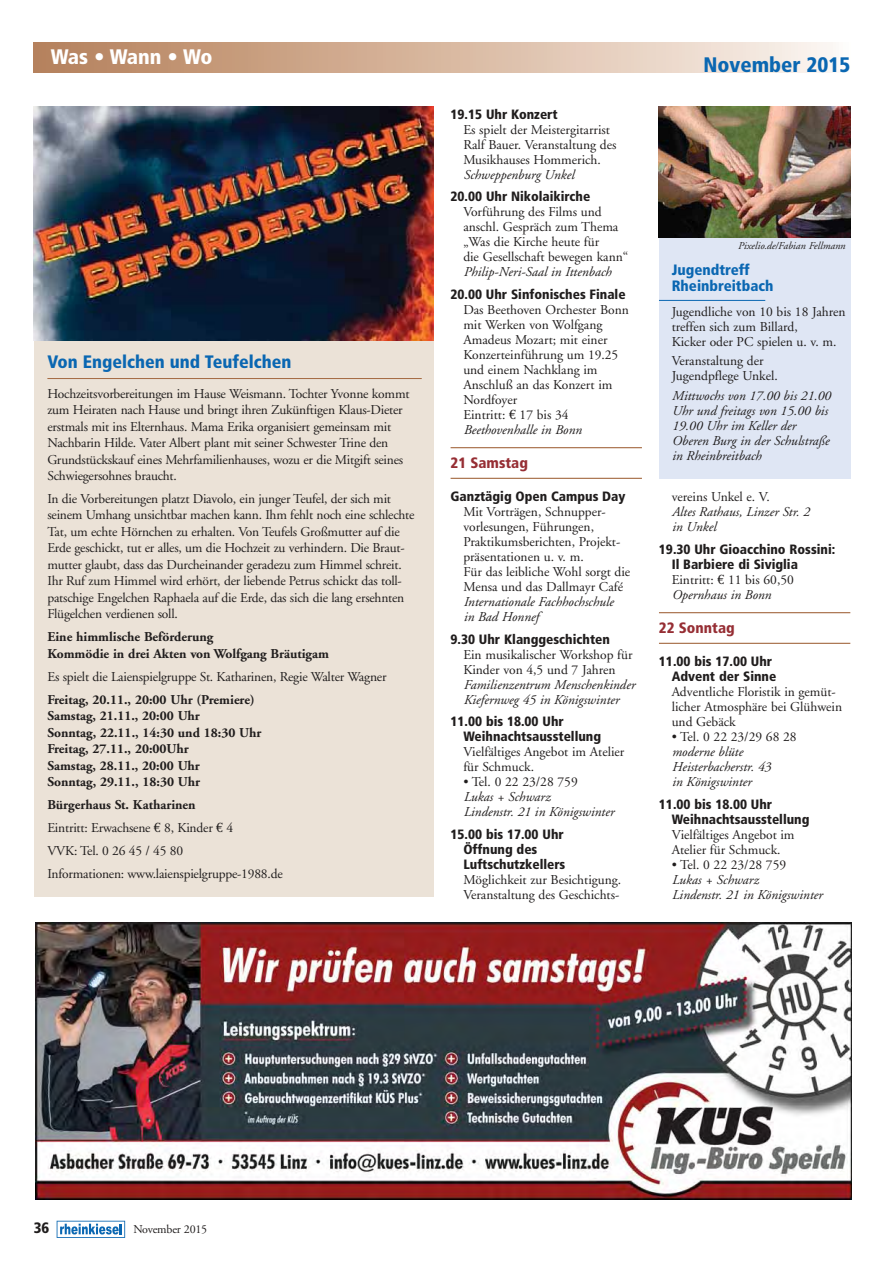
<style>
.page{position:relative;width:893px;height:1263px;background:#fff}
.page>*{position:absolute;margin:0;border:0;box-sizing:border-box;transform-origin:0 0}
.t1{font:900 condensed 21px "Frutiger";color:#0a67b2}
.t2{font:900 condensed 21px "Frutiger";letter-spacing:-.015em;color:#fff}
.t3{font:900 condensed 18px "Frutiger";color:#0a67b2}
.t4{font:900 condensed 15px/16.5px "Frutiger";color:#0a67b2}
.t5{font:900 condensed 15px "Frutiger";color:#962e34}
.t6{font:900 condensed 15px "Frutiger";color:#201d1d}
.t7{font:13.5px/15px "Adobe Garamond";letter-spacing:-.015em;color:#201d1d}
.t8{font:italic 13.5px/15px "Adobe Garamond";color:#201d1d}
.t9{font:900 condensed 13.5px/15px "Frutiger";color:#201d1d}
.t10{font:700 13.5px/16.5px "Adobe Garamond";color:#201d1d}
.t11{font:12px "Adobe Garamond";letter-spacing:-.015em;color:#201d1d}
.t12{font:italic 10.5px "Adobe Garamond";color:#201d1d}
.s1{font-family:"Euro Serif"}
.s2{font-style:italic}
.s3{font-weight:700}
</style>
<div class="page">
<div style="left:34px;top:43px;width:816px;height:29px;background:linear-gradient(to right,#b57e57,#fcf5ef)"></div>
<hr style="left:451px;top:447px;width:191px;height:1px;background:#a46941">
<hr style="left:451px;top:478px;width:191px;height:1px;background:#a46941">
<hr style="left:659px;top:612px;width:191px;height:1px;background:#a46941">
<hr style="left:659px;top:643px;width:191px;height:1px;background:#a46941">
<svg style="left:57px;top:1221px;width:68px;height:17px"></svg>
<img style="left:35px;top:923px;width:817px;height:276px">
<div style="left:659px;top:187px;width:191px;height:291px;background:#dfe6f4"></div>
<hr style="left:659px;top:300px;width:106px;height:1px;background:#0a67b2">
<img style="left:659px;top:106px;width:191px;height:132px">
<div style="left:34px;top:267px;width:399px;height:630px;background:#ebe2d7"></div>
<img style="left:34px;top:106px;width:399px;height:234px">
<hr style="left:47px;top:378px;width:375px;height:1px;background:#a46941">
<h1 class="t2" style="left:51px;top:49px;width:163px">Was • Wann • Wo</h1>
<h1 class="t1" style="left:703px;top:57px;width:148px">November 2015</h1>
<p class="t9" style="left:451px;top:108px;width:109px">19.15 Uhr Konzert</p>
<p class="t7" style="left:463px;top:123px;width:155px">Es spielt der Meistergitarrist<br>Ralf Bauer. Veranstaltung des<br>Musikhauses Hommerich.</p>
<p class="t8" style="left:463px;top:168px;width:112px">Schweppenburg Unkel</p>
<p class="t9" style="left:451px;top:190px;width:141px">20.00 Uhr Nikolaikirche</p>
<p class="t7" style="left:463px;top:206px;width:166px">Vorführung des Films und anschl. Gespräch zum Thema „Was die Kirche heute für<br>die Gesellschaft bewegen kann“</p>
<p class="t8" style="left:463px;top:266px;width:150px">Philip-Neri-Saal in Ittenbach</p>
<p class="t9" style="left:451px;top:288px;width:176px">20.00 Uhr Sinfonisches Finale</p>
<p class="t7" style="left:463px;top:303px;width:167px">Das Beethoven Orchester Bonn mit Werken von Wolfgang<br>Amadeus Mozart; mit einer<br>Konzerteinführung um 19.25 und einem Nachklang im<br>Anschluß an das Konzert im<br>Nordfoyer<br>Eintritt: <span class="s1">€</span> 17 bis 34<br><span class="s2">Beethovenhalle in Bonn</span></p>
<p class="t5" style="left:451px;top:457px;width:79px">21 Samstag</p>
<p class="t9" style="left:451px;top:490px;width:176px">Ganztägig Open Campus Day</p>
<p class="t7" style="left:463px;top:506px;width:168px">Mit Vorträgen, Schnupper -<br>vor le sun gen, Führungen,<br>Prakti kums berichten, Projekt - präsentationen u. v. m.<br>Für das leibliche Wohl sorgt die<br>Mensa und das Dallmayr Café</p>
<p class="t8" style="left:463px;top:596px;width:152px">Internationale Fachhochschule in Bad Honnef</p>
<p class="t9" style="left:451px;top:633px;width:161px">9.30 Uhr Klanggeschichten</p>
<p class="t7" style="left:463px;top:648px;width:171px">Ein musikalischer Workshop für<br>Kinder von 4,5 und 7 Jahren</p>
<p class="t8" style="left:463px;top:678px;width:173px">Familienzentrum Menschenkinder<br>Kiefernweg 45 in Königswinter</p>
<p class="t9" style="left:463px;top:715px;width:139px;text-indent:-13px">11.00 bis 18.00 Uhr<br>Weihnachtsausstellung</p>
<p class="t7" style="left:463px;top:746px;width:162px">Vielfältiges Angebot im Atelier für Schmuck.</p>
<p class="t7" style="left:463px;top:776px;width:116px">• Tel. 0 22 23/28 759</p>
<p class="t8" style="left:463px;top:791px;width:152px">Lukas + Schwarz<br>Lindenstr. 21 in Königswinter</p>
<p class="t9" style="left:463px;top:828px;width:104px;text-indent:-13px">15.00 bis 17.00 Uhr<br>Öffnung des<br>Luftschutzkellers</p>
<p class="t7" style="left:463px;top:873px;width:159px">Möglichkeit zur Besichtigung.<br>Veranstaltung des Geschichts -</p>
<p class="t12" style="left:738px;top:242px;width:109px">Pixelio.de/Fabian Fellmann</p>
<p class="t4" style="left:672px;top:263px;width:103px">Jugendtreff<br>Rheinbreitbach</p>
<p class="t7" style="left:672px;top:306px;width:175px">Jugendliche von 10 bis 18 Jahren treffen sich zum Billard,<br>Kicker oder PC spielen u. v. m.</p>
<p class="t7" style="left:672px;top:355px;width:107px">Veranstaltung der<br>Jugendpflege Unkel.</p>
<p class="t8" style="left:672px;top:389px;width:160px">Mittwochs von 17.00 bis 21.00<br>Uhr und freitags von 15.00 bis<br>19.00 Uhr im Keller der<br>Oberen Burg in der Schulstraße in Rheinbreitbach</p>
<h2 class="t3" style="left:47px;top:355px;width:245px">Von Engelchen und Teufelchen</h2>
<p class="t7" style="left:47px;top:386px;width:364px;line-height:16.5px">Hochzeitsvorbereitungen im Hause Weismann. Tochter Yvonne kommt zum Heiraten nach Hause und bringt ihren Zukünftigen Klaus-Dieter erstmals mit ins Elternhaus. Mama Erika organisiert gemeinsam mit Nachbarin Hilde. Vater Albert plant mit seiner Schwester Trine den Grundstückskauf eines Mehrfamilienhauses, wozu er die Mitgift seines Schwiegersohnes braucht.</p>
<p class="t7" style="left:47px;top:492px;width:369px;line-height:16.5px">In die Vorbereitungen platzt Diavolo, ein junger Teufel, der sich mit seinem Umhang unsichtbar machen kann. Ihm fehlt noch eine schlechte Tat, um echte Hörnchen zu erhalten. Von Teufels Großmutter auf die Erde geschickt, tut er alles, um die Hochzeit zu verhindern. Die Braut - mutter glaubt, dass das Durcheinander geradezu zum Himmel schreit.<br>Ihr Ruf zum Himmel wird erhört, der liebende Petrus schickt das toll - patschige Engelchen Raphaela auf die Erde, das sich die lang ersehnten Flügelchen verdienen soll.</p>
<p class="t10" style="left:47px;top:630px;width:283px">Eine himmlische Beförderung<br>Kommödie in drei Akten von Wolfgang Bräutigam</p>
<p class="t7" style="left:47px;top:670px;width:341px">Es spielt die Laienspielgruppe St. Katharinen, Regie Walter Wagner</p>
<p class="t10" style="left:47px;top:692px;width:216px">Freitag, 20.11., 20:00 Uhr (Premiere)<br>Samstag, 21.11., 20:00 Uhr<br>Sonntag, 22.11., 14:30 und 18:30 Uhr<br>Freitag, 27.11., 20:00Uhr<br>Samstag, 28.11., 20:00 Uhr<br>Sonntag, 29.11., 18:30 Uhr</p>
<p class="t7" style="left:47px;top:794px;width:237px;line-height:23px"><span class="s3">Bürgerhaus St. Katharinen<br></span>Eintritt: Erwachsene <span class="s1">€</span> 8, Kinder <span class="s1">€</span> 4<br>VVK: Tel. 0 26 45 / 45 80<br>Informationen: www.laienspielgruppe-1988.de</p>
<p class="t7" style="left:672px;top:491px;width:99px">vereins Unkel e. V.</p>
<p class="t8" style="left:672px;top:506px;width:139px">Altes Rathaus, Linzer Str. 2 in Unkel</p>
<p class="t9" style="left:672px;top:543px;width:165px;text-indent:-13px">19.30 Uhr Gioacchino Rossini:<br>Il Barbiere di Siviglia</p>
<p class="t7" style="left:672px;top:573px;width:124px">Eintritt: <span class="s1">€</span> 11 bis 60,50<br><span class="s2">Opernhaus in Bonn</span></p>
<p class="t5" style="left:659px;top:622px;width:77px">22 Sonntag</p>
<p class="t9" style="left:672px;top:655px;width:106px;text-indent:-13px">11.00 bis 17.00 Uhr<br>Advent der Sinne</p>
<p class="t7" style="left:672px;top:686px;width:172px">Adventliche Floristik in gemüt - licher Atmosphäre bei Glühwein und Gebäck</p>
<p class="t7" style="left:672px;top:731px;width:126px">• Tel. 0 22 23/29 68 28</p>
<p class="t8" style="left:672px;top:746px;width:101px">moderne blüte<br>Heisterbacherstr. 43 in Königswinter</p>
<p class="t9" style="left:672px;top:798px;width:139px;text-indent:-13px">11.00 bis 18.00 Uhr<br>Weihnachtsausstellung</p>
<p class="t7" style="left:672px;top:828px;width:124px">Vielfältiges Angebot im<br>Atelier für Schmuck.</p>
<p class="t7" style="left:672px;top:858px;width:116px">• Tel. 0 22 23/28 759</p>
<p class="t8" style="left:672px;top:873px;width:152px">Lukas + Schwarz<br>Lindenstr. 21 in Königswinter</p>
<p class="t6" style="left:34px;top:1222px;width:17px">36</p>
<p class="t11" style="left:133px;top:1225px;width:75px">November 2015</p>
</div>
